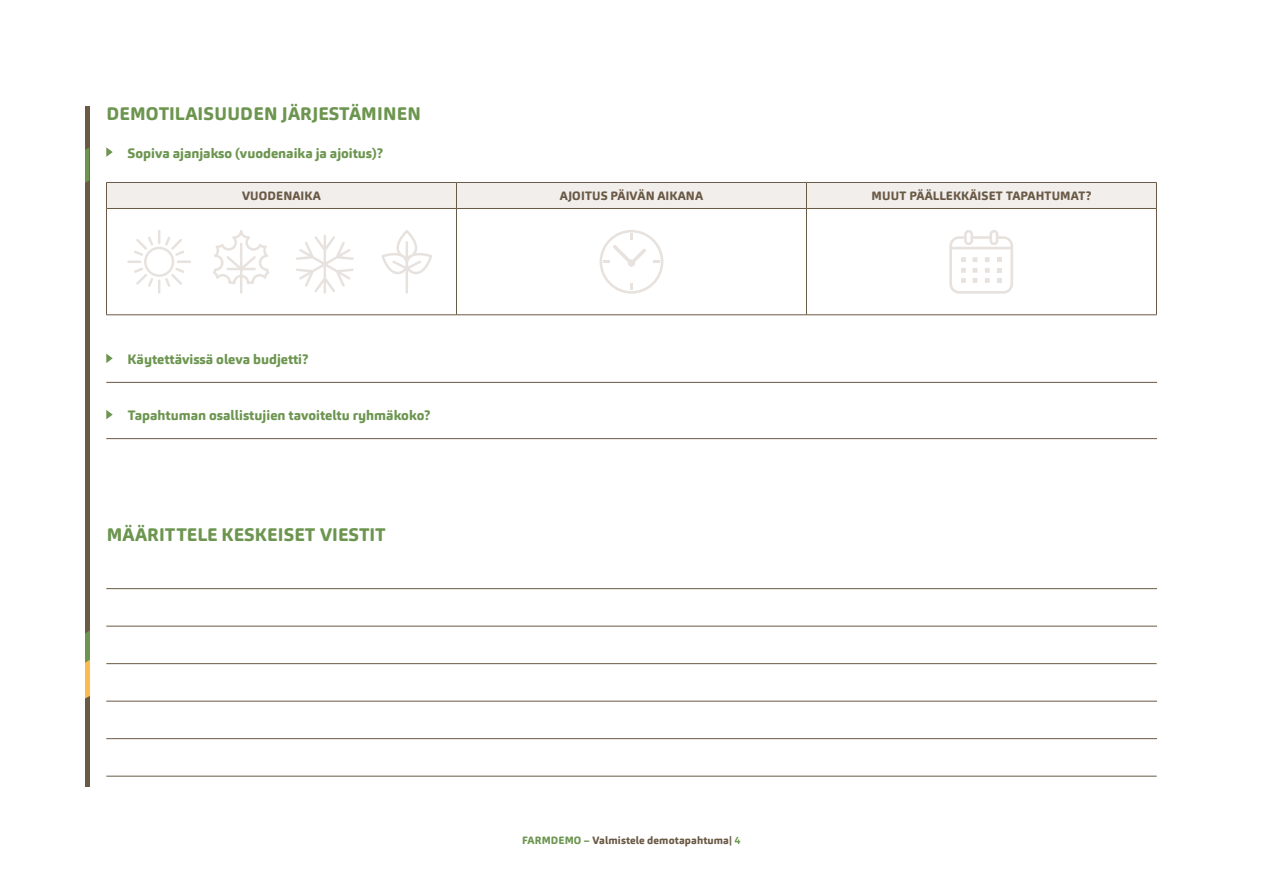
<style>
.page{position:relative;width:1263px;height:893px;background:#fff}
.page>*{position:absolute;margin:0;border:0;box-sizing:border-box;transform-origin:0 0}
.t1{font:800 18px "Carnas";letter-spacing:.01em;color:#6c954f}
.t2{font:800 13.5px "Carnas";color:#6c954f}
.t3{font:800 12px "Carnas";letter-spacing:.005em;color:#6a5945}
.t4{font:800 10.5px "Carnas";letter-spacing:.01em;color:#6a5945}
.s1{color:#6c954f}
.s2{font-weight:700;color:#6c954f}
</style>
<div class="page">
<hr style="left:85px;top:106px;width:4px;height:681px;background:#6a5945">
<svg style="left:85px;top:148px;width:4px;height:35px"></svg>
<svg style="left:85px;top:631px;width:4px;height:68px"></svg>
<hr style="left:106px;top:588px;width:1051px;height:1px;background:#6a5945">
<hr style="left:106px;top:626px;width:1051px;height:1px;background:#6a5945">
<hr style="left:106px;top:663px;width:1051px;height:1px;background:#6a5945">
<hr style="left:106px;top:701px;width:1051px;height:1px;background:#6a5945">
<hr style="left:106px;top:738px;width:1051px;height:1px;background:#6a5945">
<hr style="left:106px;top:776px;width:1051px;height:1px;background:#6a5945">
<svg style="left:106px;top:147px;width:7px;height:10px"></svg>
<div style="left:106px;top:182px;width:1051px;height:26px;background:#f1eeec"></div>
<hr style="left:106px;top:208px;width:350px;height:1px;background:#6a5945">
<hr style="left:106px;top:209px;width:1px;height:106px;background:#6a5945">
<hr style="left:456px;top:208px;width:350px;height:1px;background:#6a5945">
<hr style="left:456px;top:209px;width:1px;height:106px;background:#6a5945">
<hr style="left:806px;top:208px;width:351px;height:1px;background:#6a5945">
<hr style="left:806px;top:209px;width:1px;height:106px;background:#6a5945">
<hr style="left:1156px;top:209px;width:1px;height:106px;background:#6a5945">
<hr style="left:106px;top:315px;width:350px;height:1px;background:#6a5945">
<hr style="left:456px;top:315px;width:350px;height:1px;background:#6a5945">
<hr style="left:806px;top:315px;width:351px;height:1px;background:#6a5945">
<svg style="left:106px;top:354px;width:7px;height:9px"></svg>
<hr style="left:106px;top:382px;width:1051px;height:1px;background:#6a5945">
<svg style="left:106px;top:410px;width:7px;height:9px"></svg>
<hr style="left:106px;top:438px;width:1051px;height:1px;background:#6a5945">
<svg style="left:600px;top:230px;width:63px;height:64px"></svg>
<svg style="left:127px;top:230px;width:64px;height:64px"></svg>
<svg style="left:213px;top:230px;width:57px;height:64px"></svg>
<svg style="left:381px;top:230px;width:51px;height:64px"></svg>
<svg style="left:296px;top:235px;width:58px;height:59px"></svg>
<svg style="left:949px;top:230px;width:64px;height:64px"></svg>
<h1 class="t1" style="left:106px;top:102px;width:316px">DEMOTILAISUUDEN JÄRJESTÄMINEN</h1>
<p class="t2" style="left:128px;top:144px;width:257px">Sopiva ajanjakso (vuodenaika ja ajoitus)?</p>
<p class="t3" style="left:242px;top:188px;width:80px">VUODENAIKA</p>
<p class="t3" style="left:560px;top:188px;width:145px">AJOITUS PÄIVÄN AIKANA</p>
<p class="t3" style="left:871px;top:188px;width:222px">MUUT PÄÄLLEKKÄISET TAPAHTUMAT?</p>
<p class="t2" style="left:128px;top:350px;width:182px">Käytettävissä oleva budjetti?</p>
<p class="t2" style="left:128px;top:407px;width:304px">Tapahtuman osallistujien tavoiteltu ryhmäkoko?</p>
<h1 class="t1" style="left:107px;top:523px;width:281px">MÄÄRITTELE KESKEISET VIESTIT</h1>
<p class="t4" style="left:522px;top:833px;width:220px"><span class="s1">FARMDEMO –</span> Valmistele demotapahtuma| <span class="s2">4</span></p>
</div>
